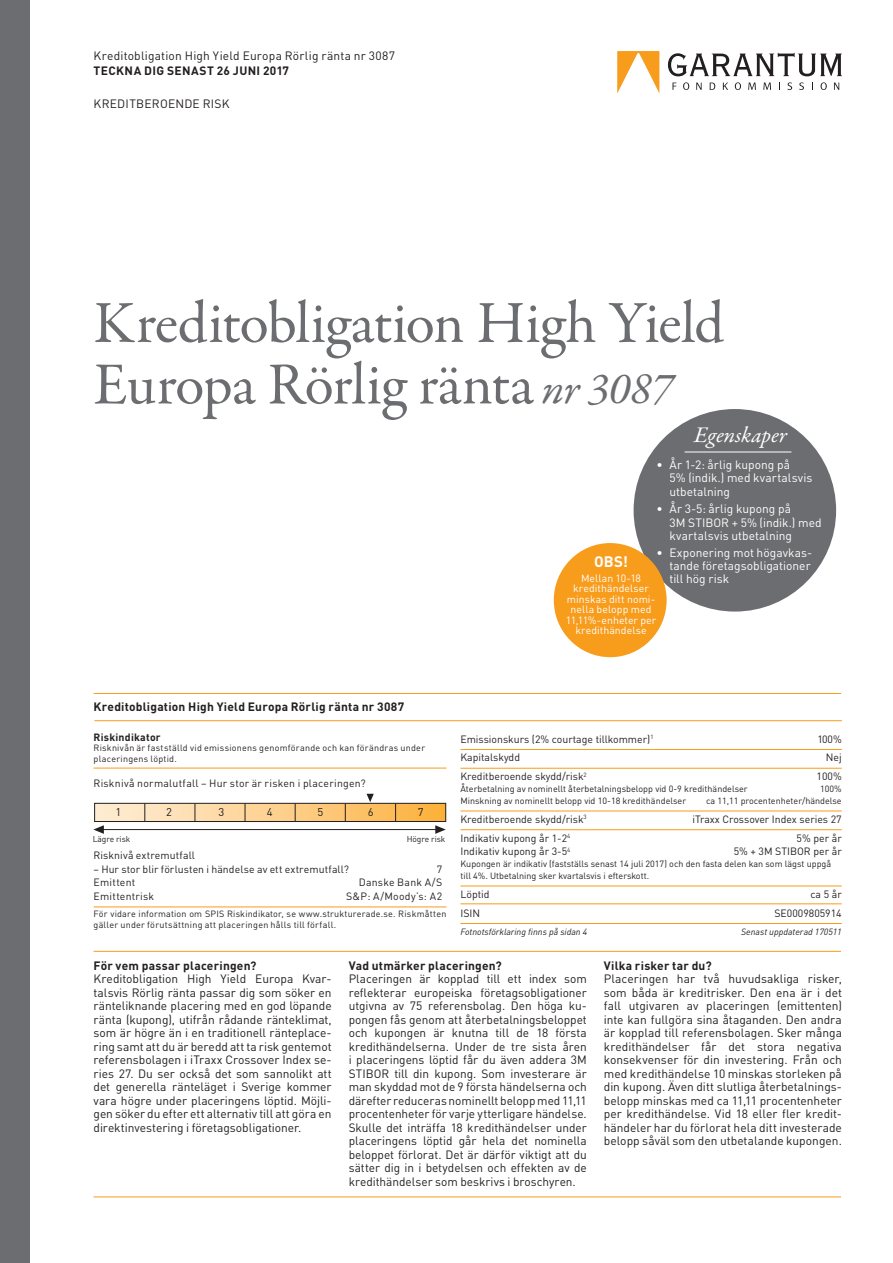
<style>
.page{position:relative;width:893px;height:1263px;background:#fff}
.page>*{position:absolute;margin:0;border:0;box-sizing:border-box;transform-origin:0 0}
.t1{font:60px/61.5px "Garamond Premr Pro";letter-spacing:-.015em;color:#6c6d70}
.t2{font:italic 22.5px "Garamond Premr Pro";color:#fff}
.t3{font:700 15px "DINOT";color:#fff}
.t4{font:12px/13.5px "DINOT";letter-spacing:.005em;color:#231f20;text-align:justify}
.t5{font:12px/13.5px "DINOT";letter-spacing:.005em;color:#fff}
.t6{font:700 12px "DINOT";letter-spacing:.02em;color:#231f20}
.t7{font:11.25px "DINOT";color:#231f20}
.t8{font:10.5px "DINOT";color:#231f20}
.t9{font:10.5px/10.5px "DINOT";letter-spacing:.005em;color:#fff;text-align:center}
.t10{font:10.5px "DINOT";letter-spacing:.02em;color:#231f20}
.t11{font:700 10.5px "DINOT";letter-spacing:.025em;color:#231f20}
.t12{font:9px/12px "DINOT";color:#231f20}
.t13{font:9px/10.5px "DINOT";letter-spacing:.025em;color:#231f20}
.t14{font:9px/10.5px "DINOT";letter-spacing:.03em;color:#231f20}
.t15{font:italic 9px "DINOT";color:#231f20}
.t16{font:8.4px "DINOT";letter-spacing:-.01em;color:#231f20}
.s1{font-style:italic;font-size:45px}
</style>
<div class="page">
<svg style="left:668px;top:53px;width:174px;height:23px"></svg>
<svg style="left:672px;top:83px;width:4px;height:7px"></svg>
<svg style="left:683px;top:82px;width:6px;height:8px"></svg>
<svg style="left:696px;top:83px;width:6px;height:7px"></svg>
<svg style="left:710px;top:83px;width:5px;height:7px"></svg>
<svg style="left:723px;top:83px;width:5px;height:7px"></svg>
<svg style="left:735px;top:82px;width:6px;height:8px"></svg>
<svg style="left:748px;top:83px;width:8px;height:7px"></svg>
<svg style="left:763px;top:83px;width:8px;height:7px"></svg>
<svg style="left:787px;top:82px;width:5px;height:8px"></svg>
<svg style="left:799px;top:82px;width:5px;height:8px"></svg>
<svg style="left:821px;top:82px;width:6px;height:8px"></svg>
<svg style="left:834px;top:83px;width:5px;height:7px"></svg>
<svg style="left:617px;top:51px;width:42px;height:42px"></svg>
<div style="left:634px;top:409px;width:202px;height:202px;background:#6c6d70;border-radius:50%"></div>
<hr style="left:685px;top:452px;width:106px;height:1px;background:#fff">
<div style="left:0;top:0;width:30px;height:1263px;background:#6c6d70"></div>
<hr style="left:94px;top:1196px;width:747px;height:1px;background:#f89c1c">
<hr style="left:460px;top:749px;width:190px;height:1px;background:#f89c1c">
<hr style="left:653px;top:749px;width:189px;height:1px;background:#f89c1c">
<hr style="left:460px;top:768px;width:382px;height:1px;background:#f89c1c">
<hr style="left:460px;top:811px;width:382px;height:1px;background:#f89c1c">
<hr style="left:460px;top:829px;width:124px;height:1px;background:#f89c1c">
<hr style="left:587px;top:829px;width:255px;height:1px;background:#f89c1c">
<hr style="left:460px;top:886px;width:382px;height:1px;background:#f89c1c">
<hr style="left:460px;top:903px;width:382px;height:1px;background:#f89c1c">
<hr style="left:460px;top:923px;width:382px;height:1px;background:#f89c1c">
<hr style="left:94px;top:720px;width:748px;height:1px;background:#f89c1c">
<hr style="left:94px;top:693px;width:747px;height:1px;background:#f89c1c">
<hr style="left:94px;top:906px;width:352px;height:1px;background:#f89c1c">
<hr style="left:94px;top:768px;width:352px;height:1px;background:#f89c1c">
<svg style="left:367px;top:794px;width:7px;height:8px"></svg>
<div style="left:95px;top:803px;width:351px;height:18px;background:linear-gradient(to right,#ffefdc,#fcb23f)"></div>
<div style="left:94px;top:803px;width:352px;height:19px;border:1px solid #231f20"></div>
<svg style="left:145px;top:803px;width:1px;height:18px"></svg>
<svg style="left:195px;top:803px;width:1px;height:18px"></svg>
<svg style="left:245px;top:803px;width:1px;height:18px"></svg>
<svg style="left:395px;top:803px;width:1px;height:18px"></svg>
<svg style="left:295px;top:803px;width:1px;height:18px"></svg>
<svg style="left:345px;top:803px;width:1px;height:18px"></svg>
<hr style="left:100px;top:829px;width:339px;height:1px;background:#231f20">
<svg style="left:93px;top:825px;width:11px;height:9px"></svg>
<svg style="left:435px;top:825px;width:11px;height:9px"></svg>
<hr style="left:94px;top:951px;width:747px;height:1px;background:#f89c1c">
<div style="left:554px;top:543px;width:113px;height:114px;background:#f89c1c;border-radius:50%"></div>
<p class="t4" style="left:94px;top:49px;width:303px">Kreditobligation High Yield Europa Rörlig ränta nr 3087</p>
<p class="t6" style="left:94px;top:63px;width:197px">TECKNA DIG SENAST 26 JUNI 2017</p>
<p class="t4" style="left:94px;top:97px;width:138px">KREDITBEROENDE RISK</p>
<h1 class="t1" style="left:94px;top:294px;width:632px">Kreditobligation High Yield<br>Europa Rörlig ränta <span class="s1">nr 3087</span></h1>
<h2 class="t2" style="left:694px;top:421px;width:95px">Egenskaper</h2>
<p class="t5" style="left:669px;top:457px;width:145px;text-indent:-13px">• År 1-2: årlig kupong på<br>5% (indik.) med kvartalsvis utbetalning</p>
<p class="t5" style="left:669px;top:502px;width:154px;text-indent:-13px">• År 3-5: årlig kupong på<br>3M STIBOR + 5% (indik.) med kvartalsvis utbetalning</p>
<p class="t5" style="left:669px;top:546px;width:144px;line-height:12.9px;text-indent:-13px">• Exponering mot högavkas&shy;tande företagsobligationer till hög risk</p>
<p class="t3" style="left:594px;top:552px;width:35px">OBS!</p>
<p class="t9" style="left:566px;top:572px;width:92px">Mellan 10-18 kredithändelser minskas ditt nomi&shy;nella belopp med<br>11,11%-enheter per kredithändelse</p>
<p class="t6" style="left:94px;top:699px;width:312px">Kreditobligation High Yield Europa Rörlig ränta nr 3087</p>
<p class="t11" style="left:94px;top:730px;width:69px">Riskindikator</p>
<p class="t14" style="left:94px;top:742px;width:333px">Risknivån är fastställd vid emissionens genomförande och kan förändras under placeringens löptid.</p>
<p class="t10" style="left:94px;top:777px;width:274px">Risknivå normalutfall – Hur stor är risken i placeringen?</p>
<p class="t7" style="left:116px;top:805px;width:7px">1</p>
<p class="t7" style="left:166px;top:805px;width:7px">2</p>
<p class="t7" style="left:218px;top:805px;width:7px">3</p>
<p class="t7" style="left:267px;top:805px;width:7px">4</p>
<p class="t7" style="left:317px;top:805px;width:7px">5</p>
<p class="t7" style="left:368px;top:805px;width:7px">6</p>
<p class="t7" style="left:418px;top:805px;width:7px">7</p>
<p class="t8" style="left:94px;top:849px;width:103px">Risknivå extremutfall</p>
<p class="t8" style="left:94px;top:862px;width:257px">– Hur stor blir förlusten i händelse av ett extremutfall?</p>
<p class="t8" style="left:437px;top:862px;width:7px">7</p>
<p class="t10" style="left:94px;top:876px;width:43px">Emittent</p>
<p class="t10" style="left:359px;top:876px;width:85px">Danske Bank A/S</p>
<p class="t10" style="left:94px;top:889px;width:62px">Emittentrisk</p>
<p class="t8" style="left:346px;top:889px;width:98px">S&amp;P: A/Moody’s: A2</p>
<p class="t16" style="left:93px;top:834px;width:39px">Lägre risk</p>
<p class="t16" style="left:407px;top:834px;width:40px">Högre risk</p>
<p class="t13" style="left:94px;top:908px;width:354px">För vidare information om SPIS Riskindikator, se www.strukturerade.se. Riskmåtten gäller under förutsättning att placeringen hålls till förfall.</p>
<p class="t8" style="left:460px;top:732px;width:195px">Emissionskurs (2% courtage tillkommer)<sup>1</sup></p>
<p class="t8" style="left:817px;top:732px;width:26px">100%</p>
<p class="t8" style="left:460px;top:751px;width:61px">Kapitalskydd</p>
<p class="t8" style="left:826px;top:751px;width:17px">Nej</p>
<p class="t8" style="left:460px;top:770px;width:128px">Kreditberoende skydd/risk<sup>2</sup></p>
<p class="t8" style="left:816px;top:770px;width:27px">100%</p>
<p class="t12" style="left:460px;top:783px;width:289px">Återbetalning av nominellt återbetalningsbelopp vid 0-9 kredithändelser</p>
<p class="t12" style="left:820px;top:783px;width:23px">100%</p>
<p class="t12" style="left:460px;top:795px;width:227px">Minskning av nominellt belopp vid 10-18 kredithändelser</p>
<p class="t12" style="left:706px;top:795px;width:137px">ca 11,11 procentenheter/händelse</p>
<p class="t8" style="left:460px;top:812px;width:128px">Kreditberoende skydd/risk<sup>3</sup></p>
<p class="t8" style="left:692px;top:812px;width:151px">iTraxx Crossover Index series 27</p>
<p class="t8" style="left:460px;top:831px;width:111px">Indikativ kupong år 1-2<sup>4</sup></p>
<p class="t8" style="left:797px;top:831px;width:47px">5% per år</p>
<p class="t8" style="left:460px;top:845px;width:111px">Indikativ kupong år 3-5<sup>4</sup></p>
<p class="t8" style="left:734px;top:845px;width:110px">5% + 3M STIBOR per år</p>
<p class="t12" style="left:460px;top:858px;width:372px">Kupongen är indikativ (fastställs senast 14 juli 2017) och den fasta delen kan som lägst uppgå till 4%. Utbetalning sker kvartalsvis i efterskott.</p>
<p class="t8" style="left:460px;top:887px;width:31px">Löptid</p>
<p class="t8" style="left:810px;top:887px;width:33px">ca 5 år</p>
<p class="t8" style="left:460px;top:906px;width:21px">ISIN</p>
<p class="t8" style="left:774px;top:906px;width:69px">SE0009805914</p>
<p class="t15" style="left:460px;top:926px;width:128px">Fotnotsförklaring finns på sidan 4</p>
<p class="t15" style="left:741px;top:926px;width:102px">Senast uppdaterad 170511</p>
<p class="t6" style="left:94px;top:957px;width:164px">För vem passar placeringen?</p>
<p class="t4" style="left:94px;top:972px;width:240px">Kreditobligation High Yield Europa Kvar&shy;talsvis Rörlig ränta passar dig som söker en ränteliknande placering med en god löpande ränta (kupong), utifrån rådande ränteklimat, som är högre än i en traditionell ränteplace&shy;ring samt att du är beredd att ta risk gentemot referensbolagen i iTraxx Crossover Index se&shy;ries 27. Du ser också det som sannolikt att det generella ränteläget i Sverige kommer vara högre under placeringens löptid. Möjli&shy;gen söker du efter ett alternativ till att göra en direktinvestering i företagsobligationer.</p>
<p class="t6" style="left:349px;top:957px;width:155px">Vad utmärker placeringen?</p>
<p class="t4" style="left:349px;top:972px;width:240px">Placeringen är kopplad till ett index som reflekterar europeiska företagsobligationer utgivna av 75 referensbolag. Den höga ku&shy;pongen fås genom att återbetalningsbeloppet och kupongen är knutna till de 18 första kredithändelserna. Under de tre sista åren i placeringens löptid får du även addera 3M STIBOR till din kupong. Som investerare är man skyddad mot de 9 första händelserna och därefter reduceras nominellt belopp med 11,11 procentenheter för varje ytterligare händelse.<br>Skulle det inträffa 18 kredithändelser under placeringens löptid går hela det nominella beloppet förlorat. Det är därför viktigt att du sätter dig in i betydelsen och effekten av de kredithändelser som beskrivs i broschyren.</p>
<p class="t6" style="left:604px;top:957px;width:109px">Vilka risker tar du?</p>
<p class="t4" style="left:604px;top:972px;width:240px">Placeringen har två huvudsakliga risker, som båda är kreditrisker. Den ena är i det fall utgivaren av placeringen (emittenten) inte kan fullgöra sina åtaganden. Den andra är kopplad till referensbolagen. Sker många kredithändelser får det stora negativa konsekvenser för din investering. Från och med kredithändelse 10 minskas storleken på din kupong. Även ditt slutliga återbetalnings&shy;belopp minskas med ca 11,11 procentenheter per kredithändelse. Vid 18 eller fler kredit&shy;händeler har du förlorat hela ditt investerade belopp såväl som den utbetalande kupongen.</p>
</div>
